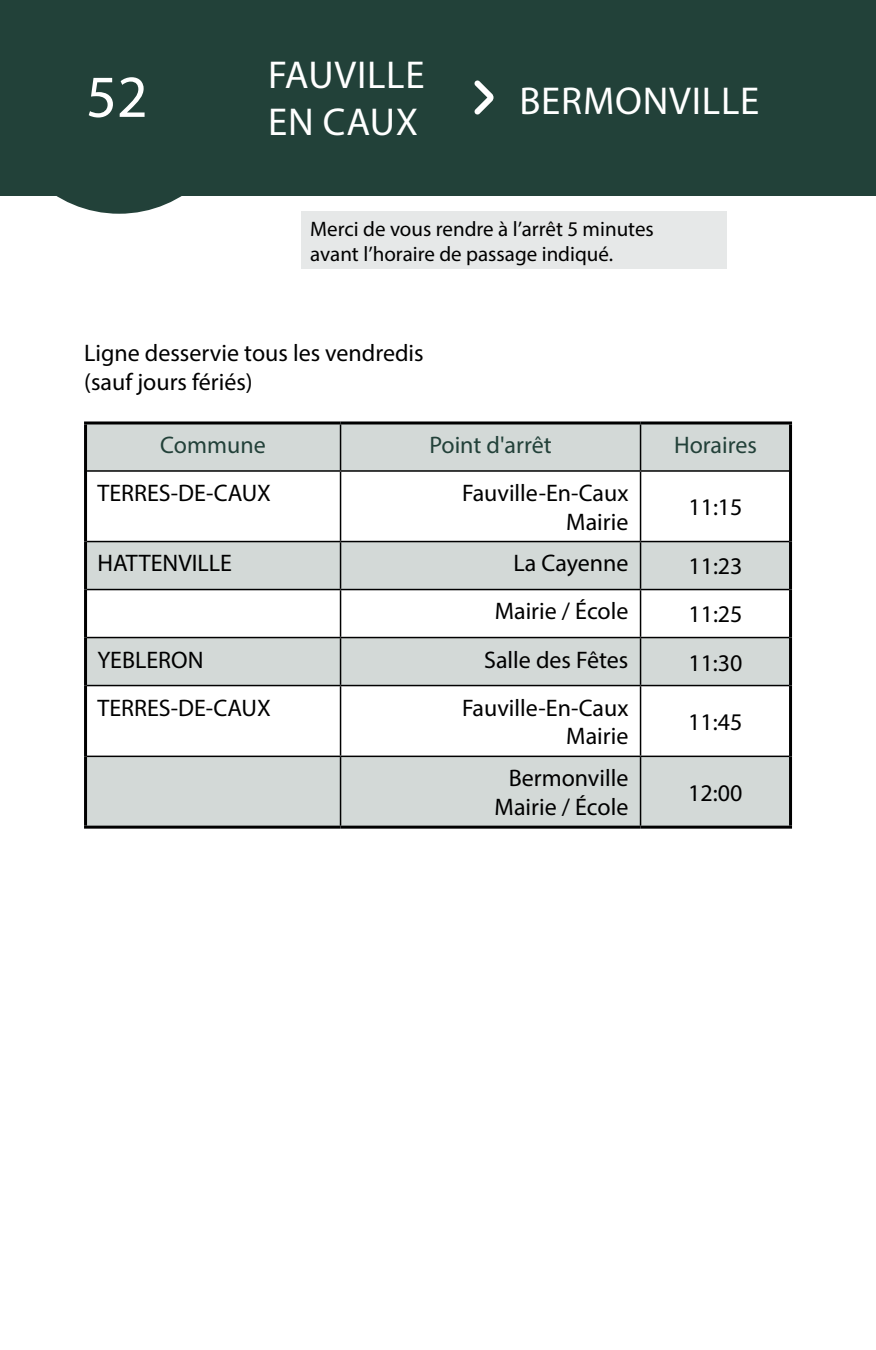
<style>
.page{position:relative;width:876px;height:1350px;background:#fff}
.page>*{position:absolute;margin:0;border:0;box-sizing:border-box;transform-origin:0 0}
.t1{font:60px "Myriad Pro";color:#fff}
.t2{font:39px/46.8px "Myriad Pro";letter-spacing:.02em;color:#fff}
.t3{font:24px/28.8px "Myriad Pro";color:#000;text-align:right}
.t4{font:24px "Myriad Pro";color:#224139}
.t5{font:21px/25.2px "Myriad Pro";color:#000}
</style>
<div class="page">
<div style="left:0;top:0;width:876px;height:196px;background:#224139"></div>
<svg style="left:56px;top:196px;width:126px;height:18px;fill:#224139"></svg>
<svg style="left:474px;top:81px;width:20px;height:34px"></svg>
<div style="left:302px;top:212px;width:425px;height:57px;background:#e6e8e8"></div>
<svg style="left:87px;top:424px;width:702px;height:402px;fill:#d3d9d7"></svg>
<hr style="left:84px;top:421px;width:257px;height:3px;background:#000">
<hr style="left:84px;top:424px;width:3px;height:47px;background:#000">
<hr style="left:341px;top:421px;width:300px;height:3px;background:#000">
<hr style="left:641px;top:421px;width:151px;height:3px;background:#000">
<hr style="left:789px;top:424px;width:3px;height:47px;background:#000">
<hr style="left:84px;top:471px;width:3px;height:71px;background:#000">
<hr style="left:789px;top:471px;width:3px;height:71px;background:#000">
<hr style="left:84px;top:542px;width:3px;height:48px;background:#000">
<hr style="left:789px;top:542px;width:3px;height:48px;background:#000">
<hr style="left:84px;top:590px;width:3px;height:48px;background:#000">
<hr style="left:789px;top:590px;width:3px;height:48px;background:#000">
<hr style="left:84px;top:638px;width:3px;height:48px;background:#000">
<hr style="left:789px;top:638px;width:3px;height:48px;background:#000">
<hr style="left:84px;top:686px;width:3px;height:70px;background:#000">
<hr style="left:789px;top:686px;width:3px;height:70px;background:#000">
<hr style="left:84px;top:756px;width:3px;height:70px;background:#000">
<hr style="left:789px;top:756px;width:3px;height:70px;background:#000">
<hr style="left:84px;top:826px;width:257px;height:3px;background:#000">
<hr style="left:341px;top:826px;width:300px;height:3px;background:#000">
<hr style="left:641px;top:826px;width:151px;height:3px;background:#000">
<hr style="left:340px;top:424px;width:1px;height:46px;background:#000">
<hr style="left:640px;top:424px;width:1px;height:46px;background:#000">
<hr style="left:87px;top:470px;width:254px;height:2px;background:#000">
<hr style="left:341px;top:470px;width:300px;height:2px;background:#000">
<hr style="left:340px;top:472px;width:1px;height:69px;background:#000">
<hr style="left:641px;top:470px;width:148px;height:2px;background:#000">
<hr style="left:640px;top:472px;width:1px;height:69px;background:#000">
<hr style="left:87px;top:541px;width:254px;height:1px;background:#000">
<hr style="left:341px;top:541px;width:300px;height:1px;background:#000">
<hr style="left:340px;top:542px;width:1px;height:47px;background:#000">
<hr style="left:641px;top:541px;width:148px;height:1px;background:#000">
<hr style="left:640px;top:542px;width:1px;height:47px;background:#000">
<hr style="left:87px;top:589px;width:254px;height:1px;background:#000">
<hr style="left:341px;top:589px;width:300px;height:1px;background:#000">
<hr style="left:340px;top:590px;width:1px;height:47px;background:#000">
<hr style="left:641px;top:589px;width:148px;height:1px;background:#000">
<hr style="left:640px;top:590px;width:1px;height:47px;background:#000">
<hr style="left:87px;top:637px;width:254px;height:1px;background:#000">
<hr style="left:341px;top:637px;width:300px;height:1px;background:#000">
<hr style="left:340px;top:638px;width:1px;height:47px;background:#000">
<hr style="left:641px;top:637px;width:148px;height:1px;background:#000">
<hr style="left:640px;top:638px;width:1px;height:47px;background:#000">
<hr style="left:87px;top:685px;width:254px;height:1px;background:#000">
<hr style="left:341px;top:685px;width:300px;height:1px;background:#000">
<hr style="left:340px;top:686px;width:1px;height:70px;background:#000">
<hr style="left:641px;top:685px;width:148px;height:1px;background:#000">
<hr style="left:640px;top:686px;width:1px;height:70px;background:#000">
<hr style="left:87px;top:756px;width:254px;height:1px;background:#000">
<hr style="left:341px;top:756px;width:300px;height:1px;background:#000">
<hr style="left:340px;top:757px;width:1px;height:69px;background:#000">
<hr style="left:641px;top:756px;width:148px;height:1px;background:#000">
<hr style="left:640px;top:757px;width:1px;height:69px;background:#000">
<h2 class="t2" style="left:268px;top:51px;width:158px">FAUVILLE<br>EN CAUX</h2>
<h1 class="t1" style="left:86px;top:60px;width:63px">52</h1>
<h2 class="t2" style="left:519px;top:77px;width:242px">BERMONVILLE</h2>
<p class="t5" style="left:310px;top:216px;width:345px">Merci de vous rendre à l’arrêt 5 minutes avant l’horaire de passage indiqué.</p>
<p class="t3" style="left:84px;top:338px;width:341px;text-align:left">Ligne desservie tous les vendredis (sauf jours fériés)</p>
<p class="t4" style="left:160px;top:430px;width:107px">Commune</p>
<p class="t4" style="left:429px;top:430px;width:124px">Point d'arrêt</p>
<p class="t4" style="left:674px;top:430px;width:84px">Horaires</p>
<p class="t3" style="left:98px;top:478px;width:175px">TERRES-DE-CAUX</p>
<p class="t3" style="left:462px;top:478px;width:168px">Fauville-En-Caux<br>Mairie</p>
<p class="t3" style="left:688px;top:492px;width:56px">11:15</p>
<p class="t3" style="left:97px;top:548px;width:136px">HATTENVILLE</p>
<p class="t3" style="left:514px;top:548px;width:116px">La Cayenne</p>
<p class="t3" style="left:688px;top:552px;width:56px">11:23</p>
<p class="t3" style="left:495px;top:596px;width:135px">Mairie / École</p>
<p class="t3" style="left:688px;top:600px;width:56px">11:25</p>
<p class="t3" style="left:97px;top:645px;width:108px">YEBLERON</p>
<p class="t3" style="left:484px;top:645px;width:146px">Salle des Fêtes</p>
<p class="t3" style="left:688px;top:648px;width:56px">11:30</p>
<p class="t3" style="left:97px;top:693px;width:175px">TERRES-DE-CAUX</p>
<p class="t3" style="left:462px;top:693px;width:168px">Fauville-En-Caux<br>Mairie</p>
<p class="t3" style="left:688px;top:707px;width:56px">11:45</p>
<p class="t3" style="left:495px;top:764px;width:135px;text-align:center">Bermonville<br>Mairie / École</p>
<p class="t3" style="left:688px;top:778px;width:56px">12:00</p>
</div>
